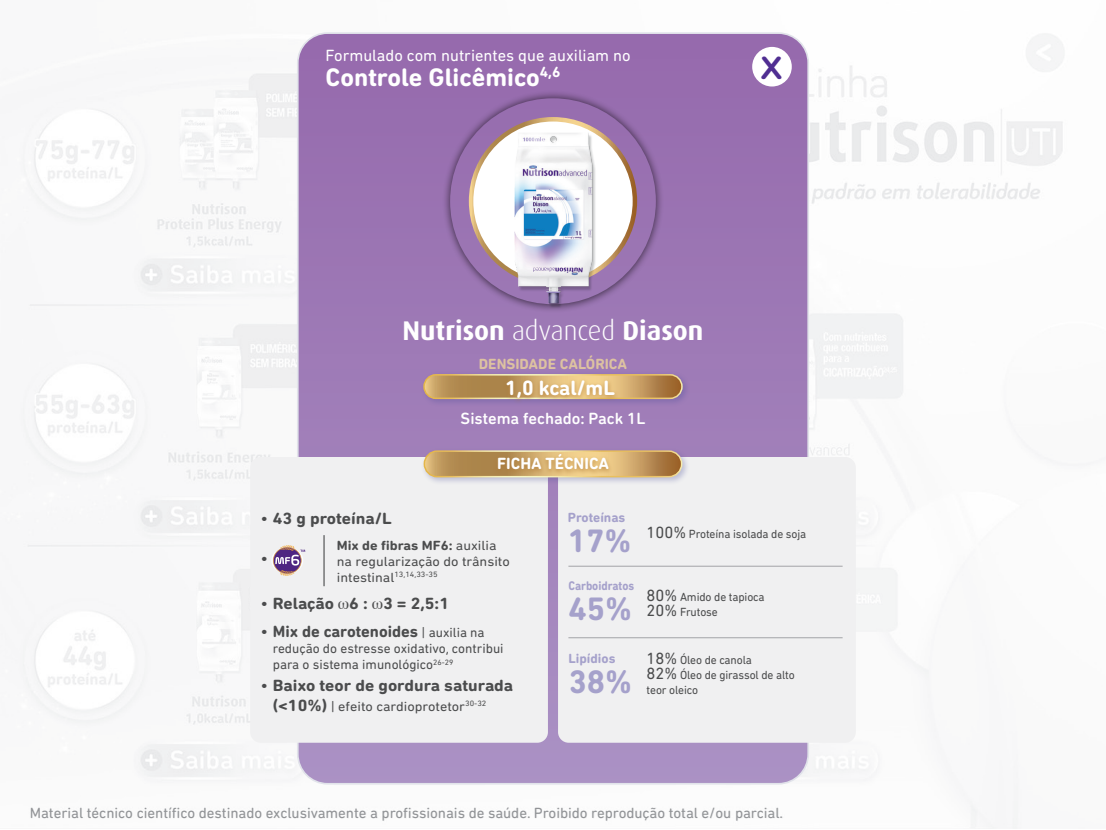
<style>
.page{position:relative;width:1106px;height:830px;background:#fff}
.page>*{position:absolute;margin:0;border:0;box-sizing:border-box;transform-origin:0 0}
.t1{font:700 33px "DIN Next Rounded LT Pro";color:#a5a1cb}
.t2{font:500 32.85px "DIN Next Rounded LT Pro";color:#502e92;scale:1.21 1}
.t3{font:700 27px "Dax";color:#fff}
.t4{font:700 25.8px "DIN Next Rounded LT Pro";color:#fff}
.t5{font:700 21px "DIN Next Rounded LT Pro";letter-spacing:-.005em;color:#fff}
.t6{font:700 16.5px "DIN Next Rounded LT Pro";color:#4b4c4d;scale:1.06 1}
.t7{font:16.5px "DIN Next Rounded LT Pro";color:#fff}
.t8{font:700 16.5px "DIN Next Rounded LT Pro";color:#4b4c4d}
.t9{font:500 16.5px "DIN Next Rounded LT Pro";color:#fff}
.t10{font:700 16.5px "DIN Next Rounded LT Pro";color:#fff}
.t11{font:16.5px "DIN Next Rounded LT Pro";color:#4b4c4d;scale:1.06 1}
.t12{font:15px "DIN Next Rounded LT Pro";color:#919396}
.t13{font:700 15px "DIN Next Rounded LT Pro";color:#ddc2a1}
.t14{font:13.5px/16.2px "DIN Next Rounded LT Pro";color:#4b4c4d;scale:1.06 1}
.t15{font:13.5px/16.2px "DIN Next Rounded LT Pro";color:#4b4c4d}
.t16{font:700 13.5px "DIN Next Rounded LT Pro";color:#a5a1cb}
.t17{font:700 12.75px "DIN Next Rounded LT Pro";color:#a5a1cb;scale:.9 1}
.t18{font:12px/15px "DIN Next Rounded LT Pro";letter-spacing:-.01em;color:#4b4c4d}
.t19{font:7.8px "DIN Next Rounded LT Pro";color:#4b4c4d;scale:1.06 1}
.s1{font-weight:300}
.s2{font-weight:400}
.s3{font-weight:700}
.s4{font-size:13.5px}
.s5{font-weight:400;font-size:13.5px}
.s6{font-weight:700;font-size:16.5px}
.s7{font-weight:700;font-size:33px;color:#a5a1cb}
.s8{font-size:16.5px}
</style>
<div class="page">
<img style="left:22px;top:34px;width:1042px;height:794px">
<div style="left:298px;top:33px;width:510px;height:750px;background:linear-gradient(to bottom,#9569ac,#aa91c4);border-radius:30px"></div>
<div style="left:752px;top:47px;width:39px;height:39px;background:#fff;border-radius:50%"></div>
<div style="left:558px;top:457px;width:297px;height:285px;background:#f0f0f1;border-radius:11px"></div>
<div style="left:250px;top:457px;width:298px;height:285px;background:#f0f0f1;border-radius:11px"></div>
<div style="left:420px;top:371px;width:270px;height:36px;background:#434896;opacity:.3"></div>
<svg style="left:424px;top:374px;width:258px;height:24px;background:#b88f54"></svg>
<div style="left:423px;top:374px;width:259px;height:25px;border:2px solid #fff;border-radius:12px"></div>
<div style="left:421px;top:447px;width:269px;height:38px;background:#434896;opacity:.3"></div>
<svg style="left:424px;top:451px;width:257px;height:25px;background:#bb9257"></svg>
<div style="left:423px;top:450px;width:259px;height:27px;border:2px solid #fff;border-radius:13px"></div>
<div style="left:441px;top:90px;width:223px;height:222px;background:#231f20;opacity:.75"></div>
<svg style="left:450px;top:98px;width:206px;height:206px;background:#9b73a9"></svg>
<div style="left:471px;top:119px;width:164px;height:164px;background:#fff;border-radius:50%"></div>
<div style="left:493px;top:451px;width:120px;height:25px;background:#af7833;opacity:.75"></div>
<img style="left:505px;top:111px;width:98px;height:217px">
<div style="left:502px;top:377px;width:117px;height:26px;background:#af7833;opacity:.75"></div>
<hr style="left:323px;top:535px;width:1px;height:51px;background:#4b4c4d">
<svg style="left:272px;top:545px;width:33px;height:30px"></svg>
<hr style="left:568px;top:637px;width:274px;height:1px;background:#a3a4a8">
<hr style="left:568px;top:565px;width:274px;height:1px;background:#a3a4a8">
<p class="t7" style="left:326px;top:46px;width:306px">Formulado com nutrientes que auxiliam no</p>
<h3 class="t4" style="left:326px;top:62px;width:236px">Controle Glicêmico<sup>4,6</sup></h3>
<h2 class="t2" style="left:760px;top:49px;width:20px">X</h2>
<h3 class="t3" style="left:402px;top:315px;width:302px">Nutrison <span class="s1">advanced</span> Diason</h3>
<h3 class="t5" style="left:505px;top:375px;width:111px">1,0 kcal/mL</h3>
<p class="t9" style="left:460px;top:409px;width:186px">Sistema fechado: Pack 1L</p>
<p class="t13" style="left:479px;top:354px;width:150px">DENSIDADE CALÓRICA</p>
<p class="t10" style="left:497px;top:454px;width:113px">FICHA TÉCNICA</p>
<p class="t6" style="left:260px;top:508px;width:126px"><span class="s2">•</span> 43 g proteína/L</p>
<p class="t11" style="left:260px;top:548px;width:9px">•</p>
<p class="t14" style="left:337px;top:536px;width:165px"><span class="s3">Mix de fibras MF6:</span> auxilia na regularização do trânsito</p>
<p class="t19" style="left:337px;top:570px;width:97px"><span class="s4">intestinal</span>13,14,33-35</p>
<p class="t6" style="left:260px;top:594px;width:180px"><span class="s2">•</span> Relação 6 : 3 = 2,5:1</p>
<p class="t8" style="left:260px;top:621px;width:226px"><span class="s2">•</span> Mix de carotenoides <span class="s5">| auxilia na</span></p>
<p class="t15" style="left:273px;top:640px;width:232px">redução do estresse oxidativo, contribui para o sistema imunológico<sup>26-29</sup></p>
<p class="t6" style="left:260px;top:675px;width:240px"><span class="s2">•</span> Baixo teor de gordura saturada</p>
<p class="t14" style="left:273px;top:697px;width:203px"><span class="s6">(&lt;10%)</span> | efeito cardioprotetor<sup>30-32</sup></p>
<p class="t16" style="left:568px;top:509px;width:59px">Proteínas</p>
<p class="t18" style="left:568px;top:526px;width:240px"><span class="s7">17%</span> <span class="s8">100%</span> Proteína isolada de soja</p>
<p class="t17" style="left:568px;top:577px;width:75px">Carboidratos</p>
<h1 class="t1" style="left:568px;top:589px;width:65px">45%</h1>
<p class="t18" style="left:646px;top:588px;width:119px"><span class="s8">80%</span> Amido de tapioca<br><span class="s8">20%</span> Frutose</p>
<p class="t16" style="left:568px;top:650px;width:49px">Lipídios</p>
<h1 class="t1" style="left:568px;top:662px;width:65px">38%</h1>
<p class="t18" style="left:646px;top:652px;width:150px"><span class="s8">18%</span> Óleo de canola<br><span class="s8">82%</span> Óleo de girassol de alto teor oleico</p>
<p class="t12" style="left:30px;top:804px;width:755px">Material técnico científico destinado exclusivamente a profissionais de saúde. Proibido reprodução total e/ou parcial.</p>
</div>
